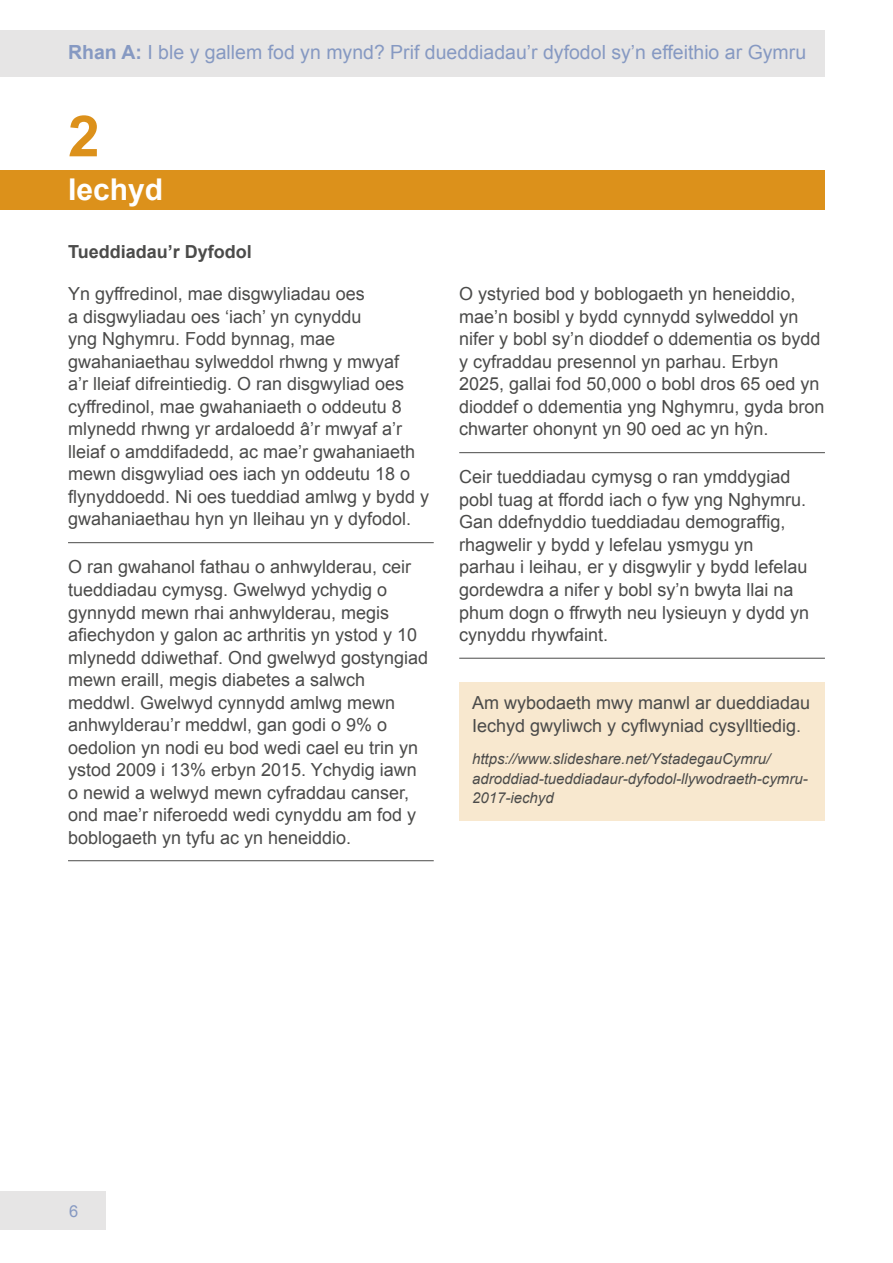
<style>
.page{position:relative;width:893px;height:1263px;background:#fff}
.page>*{position:absolute;margin:0;border:0;box-sizing:border-box;transform-origin:0 0}
.H1_Headings{font:700 57px "Arial";color:#dc911b}
.H1_Headings-2{font:700 30px "Arial";color:#fff}
.t1{font:19.5px "Arial";color:#8699c2}
.Part_A_paras{font:18px/22.5px "Arial";color:#4b4b4a}
.body{font:18px/22.5px "Arial";color:#4b4b4a}
.H2_Headings{font:700 18px "Arial";color:#4b4b4a}
.t2{font:16.5px "Arial";color:#8699c2}
.hyperlinks_in_6_sect{font:italic 15px/19.5px "Arial";color:#4b4b4a}
.s1{font-weight:700}
</style>
<div class="page">
<div style="left:0;top:30px;width:825px;height:47px;background:#e6e5e5"></div>
<div style="left:0;top:1191px;width:105px;height:39px;background:#e6e5e5"></div>
<div style="left:0;top:171px;width:825px;height:39px;background:#dc911b"></div>
<hr style="left:68px;top:542px;width:366px;height:1px;background:#4b4b4a">
<hr style="left:68px;top:860px;width:366px;height:1px;background:#4b4b4a">
<hr style="left:459px;top:452px;width:366px;height:1px;background:#4b4b4a">
<hr style="left:459px;top:658px;width:366px;height:1px;background:#4b4b4a">
<div style="left:459px;top:682px;width:366px;height:139px;background:#f8e8cf"></div>
<p class="t1" style="left:68px;top:39px;width:740px"><span class="s1">Rhan A:</span> I ble y gallem fod yn mynd? Prif dueddiadau’r dyfodol sy’n effeithio ar Gymru</p>
<p class="H1_Headings" style="left:68px;top:98px;width:33px">2</p>
<p class="H1_Headings-2" style="left:68px;top:170px;width:97px">Iechyd</p>
<p class="H2_Headings" style="left:68px;top:240px;width:185px">Tueddiadau’r Dyfodol</p>
<p class="Part_A_paras" style="left:68px;top:283px;width:363px">Yn gyffredinol, mae disgwyliadau oes<br>a disgwyliadau oes ‘iach’ yn cynyddu<br>yng Nghymru. Fodd bynnag, mae gwahaniaethau sylweddol rhwng y mwyaf<br>a’r lleiaf difreintiedig. O ran disgwyliad oes cyffredinol, mae gwahaniaeth o oddeutu 8 mlynedd rhwng yr ardaloedd â’r mwyaf a’r lleiaf o amddifadedd, ac mae’r gwahaniaeth mewn disgwyliad oes iach yn oddeutu 18 o flynyddoedd. Ni oes tueddiad amlwg y bydd y gwahaniaethau hyn yn lleihau yn y dyfodol.</p>
<p class="Part_A_paras" style="left:68px;top:556px;width:362px">O ran gwahanol fathau o anhwylderau, ceir tueddiadau cymysg. Gwelwyd ychydig o gynnydd mewn rhai anhwylderau, megis afiechydon y galon ac arthritis yn ystod y 10 mlynedd ddiwethaf. Ond gwelwyd gostyngiad mewn eraill, megis diabetes a salwch meddwl. Gwelwyd cynnydd amlwg mewn anhwylderau’r meddwl, gan godi o 9% o oedolion yn nodi eu bod wedi cael eu trin yn ystod 2009 i 13% erbyn 2015. Ychydig iawn o newid a welwyd mewn cyfraddau canser, ond mae’r niferoedd wedi cynyddu am fod y boblogaeth yn tyfu ac yn heneiddio.</p>
<p class="Part_A_paras" style="left:459px;top:283px;width:367px">O ystyried bod y boblogaeth yn heneiddio, mae’n bosibl y bydd cynnydd sylweddol yn nifer y bobl sy’n dioddef o ddementia os bydd y cyfraddau presennol yn parhau. Erbyn 2025, gallai fod 50,000 o bobl dros 65 oed yn dioddef o ddementia yng Nghymru, gyda bron chwarter ohonynt yn 90 oed ac yn hŷn.</p>
<p class="Part_A_paras" style="left:459px;top:466px;width:351px">Ceir tueddiadau cymysg o ran ymddygiad pobl tuag at ffordd iach o fyw yng Nghymru.<br>Gan ddefnyddio tueddiadau demograffig, rhagwelir y bydd y lefelau ysmygu yn parhau i leihau, er y disgwylir y bydd lefelau gordewdra a nifer y bobl sy’n bwyta llai na phum dogn o ffrwyth neu lysieuyn y dydd yn cynyddu rhywfaint.</p>
<p class="body" style="left:472px;top:692px;width:340px">Am wybodaeth mwy manwl ar dueddiadau<br>Iechyd gwyliwch y cyflwyniad cysylltiedig.</p>
<p class="hyperlinks_in_6_sect" style="left:472px;top:749px;width:337px">https://www.slideshare.net/YstadegauCymru/ adroddiad-tueddiadaur-dyfodol-llywodraeth-cymru-<br>2017-iechyd</p>
<p class="t2" style="left:69px;top:1200px;width:11px">6</p>
</div>
